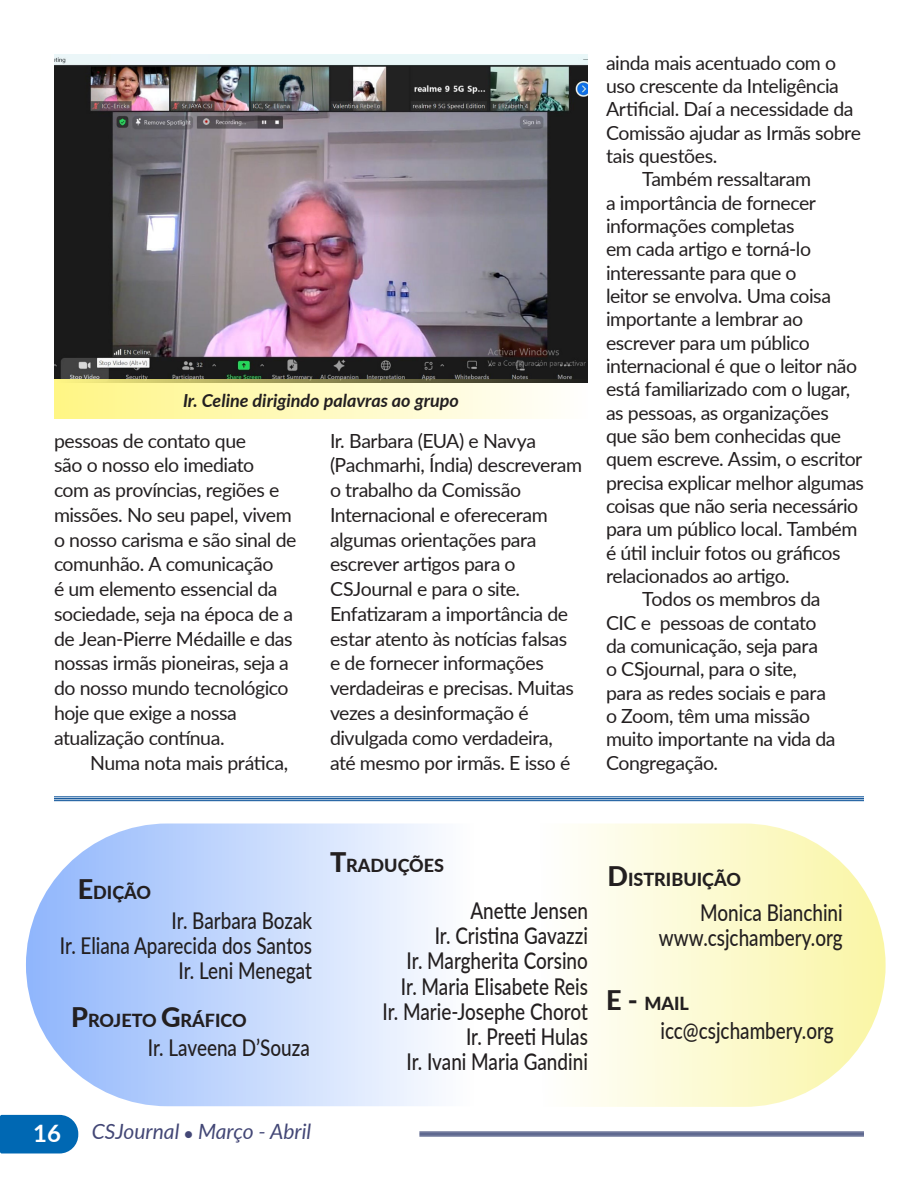
<style>
.page{position:relative;width:918px;height:1188px;background:#fff}
.page>*{position:absolute;margin:0;border:0;box-sizing:border-box;transform-origin:0 0}
.t1{font:700 24px "Lato";color:#fff}
.t2{font:500 23.1px "Lato";color:#231f20;scale:.82 1}
.t3{font:italic 21px "Lato";color:#434776}
.t4{font:19.5px/23.4px "Lato";letter-spacing:-.025em;color:#231f20}
.t5{font:800 18px "Lato";color:#231f20}
.t6{font:italic 700 18px "Lato";color:#231f20}
.s1{font-size:27px}
</style>
<div class="page">
<div style="left:54px;top:796px;width:810px;height:5px;background:#9bb8d5"></div>
<hr style="left:54px;top:797px;width:810px;height:1px;background:#014a94">
<hr style="left:54px;top:798px;width:810px;height:1px;background:#014a94">
<hr style="left:54px;top:800px;width:810px;height:1px;background:#014a94">
<img style="left:54px;top:54px;width:534px;height:325px">
<svg style="left:54px;top:379px;width:534px;height:39px;background:#f3eeb5"></svg>
<svg style="left:26px;top:824px;width:860px;height:283px"></svg>
<div style="left:0;top:1115px;width:78px;height:38px;background:#0068b3"></div>
<hr style="left:419px;top:1132px;width:445px;height:4px;background:#70789b">
<hr style="left:419px;top:1132px;width:445px;height:1px;background:#071653">
<hr style="left:419px;top:1133px;width:445px;height:2px;background:#071653">
<hr style="left:419px;top:1136px;width:445px;height:1px;background:#071653">
<p class="t6" style="left:183px;top:388px;width:277px">Ir. Celine dirigindo palavras ao grupo</p>
<p class="t4" style="left:54px;top:427px;width:244px;line-height:24.8px">pessoas de contato que<br>são o nosso elo imediato<br>com as províncias, regiões e missões. No seu papel, vivem o nosso carisma e são sinal de comunhão. A comunicação<br>é um elemento essencial da sociedade, seja na época de a de Jean-Pierre Médaille e das nossas irmãs pioneiras, seja a do nosso mundo tecnológico hoje que exige a nossa atualização contínua.</p>
<p class="t4" style="left:90px;top:750px;width:200px">Numa nota mais prática,</p>
<p class="t4" style="left:330px;top:427px;width:254px;line-height:24.8px">Ir. Barbara (EUA) e Navya (Pachmarhi, Índia) descreveram o trabalho da Comissão<br>Internacional e ofereceram algumas orientações para escrever artigos para o<br>CSJournal e para o site.<br>Enfatizaram a importância de estar atento às notícias falsas e de fornecer informações verdadeiras e precisas. Muitas vezes a desinformação é divulgada como verdadeira, até mesmo por irmãs. E isso é</p>
<p class="t4" style="left:606px;top:50px;width:257px">ainda mais acentuado com o uso crescente da Inteligência<br>Artificial. Daí a necessidade da<br>Comissão ajudar as Irmãs sobre tais questões.</p>
<p class="t4" style="left:606px;top:167px;width:260px;text-indent:36px">Também ressaltaram<br>a importância de fornecer informações completas<br>em cada artigo e torná-lo interessante para que o<br>leitor se envolva. Uma coisa importante a lembrar ao escrever para um público internacional é que o leitor não está familiarizado com o lugar, as pessoas, as organizações que são bem conhecidas que quem escreve. Assim, o escritor precisa explicar melhor algumas coisas que não seria necessário para um público local. Também é útil incluir fotos ou gráficos relacionados ao artigo.</p>
<p class="t4" style="left:606px;top:587px;width:231px;text-indent:36px">Todos os membros da<br>CIC e pessoas de contato da comunicação, seja para<br>o CSjournal, para o site, para as redes sociais e para o Zoom, têm uma missão muito importante na vida da<br>Congregação.</p>
<p class="t5" style="left:78px;top:879px;width:75px"><span class="s1">E</span>DIÇÃO</p>
<p class="t2" style="left:172px;top:904px;width:173px">Ir. Barbara Bozak</p>
<p class="t2" style="left:60px;top:929px;width:309px">Ir. Eliana Aparecida dos Santos</p>
<p class="t2" style="left:179px;top:954px;width:164px">Ir. Leni Menegat</p>
<p class="t5" style="left:71px;top:1007px;width:177px"><span class="s1">P</span>ROJETO <span class="s1">G</span>RÁFICO</p>
<p class="t2" style="left:148px;top:1031px;width:199px">Ir. Laveena D’Souza</p>
<p class="t5" style="left:330px;top:852px;width:116px"><span class="s1">T</span>RADUÇÕES</p>
<p class="t2" style="left:470px;top:894px;width:145px">Anette Jensen</p>
<p class="t2" style="left:435px;top:919px;width:188px">Ir. Cristina Gavazzi</p>
<p class="t2" style="left:407px;top:944px;width:223px">Ir. Margherita Corsino</p>
<p class="t2" style="left:401px;top:970px;width:229px">Ir. Maria Elisabete Reis</p>
<p class="t2" style="left:382px;top:995px;width:252px">Ir. Marie-Josephe Chorot</p>
<p class="t2" style="left:466px;top:1020px;width:150px">Ir. Preeti Hulas</p>
<p class="t2" style="left:407px;top:1045px;width:223px">Ir. Ivani Maria Gandini</p>
<p class="t5" style="left:608px;top:866px;width:135px"><span class="s1">D</span>ISTRIBUIÇÃO</p>
<p class="t2" style="left:700px;top:896px;width:175px">Monica Bianchini</p>
<p class="t2" style="left:659px;top:921px;width:226px">www.csjchambery.org</p>
<p class="t5" style="left:606px;top:990px;width:85px"><span class="s1">E -</span> MAIL</p>
<p class="t2" style="left:660px;top:1014px;width:213px">icc@csjchambery.org</p>
<p class="t1" style="left:33px;top:1116px;width:30px">16</p>
<p class="t3" style="left:92px;top:1117px;width:221px">CSJournal ● Março - Abril</p>
</div>
